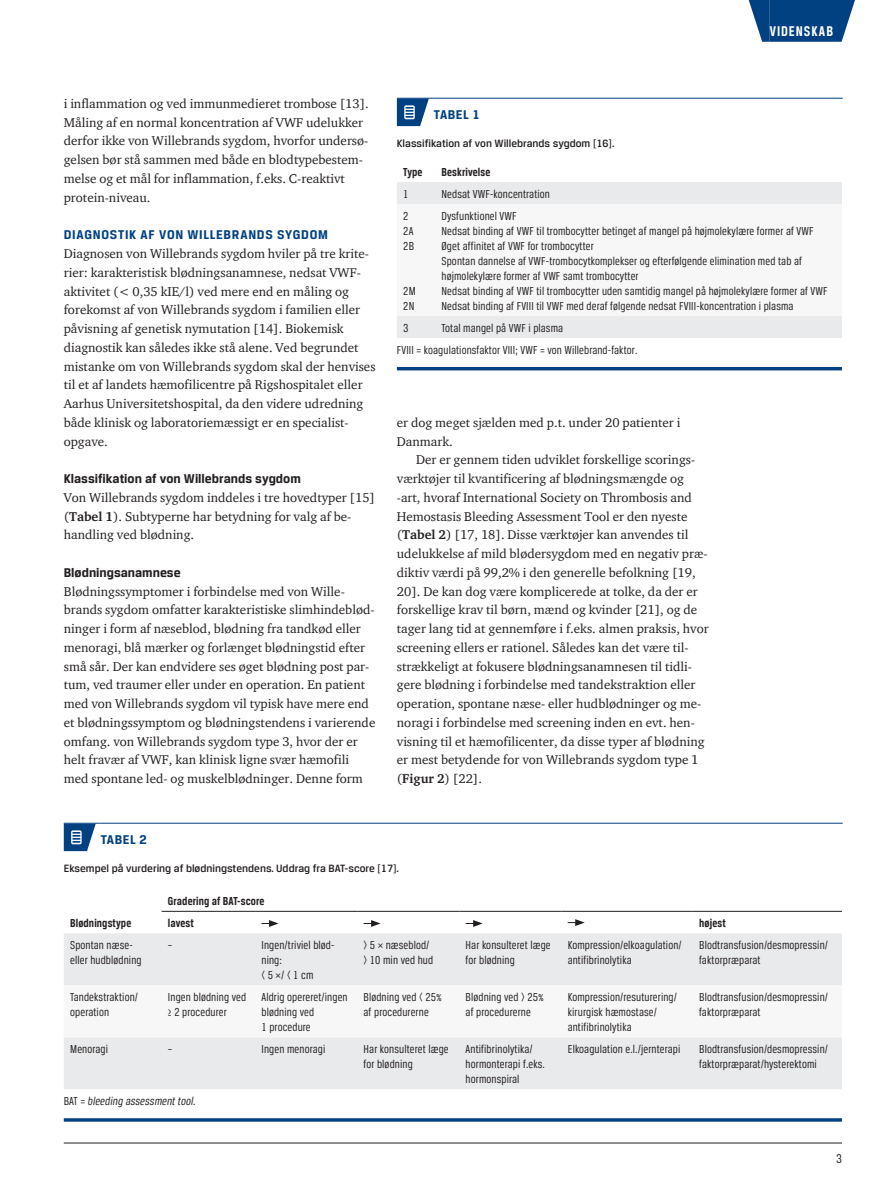
<style>
.page{position:relative;width:893px;height:1191px;background:#fff}
.page>*{position:absolute;margin:0;border:0;box-sizing:border-box;transform-origin:0 0}
.t1{font:700 15px "Breuer Condensed";letter-spacing:.065em;color:#fff}
.t2{font:700 13.5px "Breuer Text";color:#231f20}
.t3{font:700 13.5px "Breuer Text";letter-spacing:.05em;color:#014081}
.t4{font:13.5px "Breuer Condensed";color:#231f20}
.t5{font:13.05px/18.8px "ITC Charter Com";color:#231f20}
.t6{font:12.3px/15px "Breuer Condensed";letter-spacing:.01em;color:#231f20}
.t7{font:700 12.3px "Breuer Condensed";letter-spacing:.01em;color:#231f20}
.t8{font:italic 12.3px "Breuer Condensed";letter-spacing:.01em;color:#231f20}
.t9{font:500 11.25px "Breuer Text";color:#231f20}
.s1{font-weight:700}
.s2{font-style:normal}
</style>
<div class="page">
<hr style="left:64px;top:1142px;width:778px;height:1px;background:#231f20">
<div style="left:770px;top:0;width:64px;height:42px;background:#014081"></div>
<svg style="left:749px;top:0;width:21px;height:42px"></svg>
<svg style="left:834px;top:0;width:21px;height:42px"></svg>
<hr style="left:397px;top:98px;width:37px;height:1px;background:#014081">
<hr style="left:434px;top:98px;width:409px;height:1px;background:#014081">
<svg style="left:397px;top:99px;width:32px;height:27px"></svg>
<div style="left:397px;top:182px;width:445px;height:156px;background:#e9eaeb"></div>
<svg style="left:397px;top:204px;width:445px;height:112px"></svg>
<hr style="left:397px;top:367px;width:445px;height:3px;background:#014081">
<hr style="left:64px;top:823px;width:37px;height:1px;background:#014081">
<hr style="left:101px;top:823px;width:742px;height:1px;background:#014081">
<svg style="left:64px;top:823px;width:32px;height:28px"></svg>
<div style="left:64px;top:933px;width:778px;height:156px;background:#e9eaeb"></div>
<svg style="left:64px;top:985px;width:778px;height:52px"></svg>
<hr style="left:162px;top:911px;width:93px;height:1px;background:#231f20">
<hr style="left:255px;top:911px;width:102px;height:1px;background:#231f20">
<hr style="left:357px;top:911px;width:102px;height:1px;background:#231f20">
<hr style="left:459px;top:911px;width:102px;height:1px;background:#231f20">
<hr style="left:561px;top:911px;width:132px;height:1px;background:#231f20">
<hr style="left:693px;top:911px;width:149px;height:1px;background:#231f20">
<svg style="left:261px;top:920px;width:18px;height:7px"></svg>
<svg style="left:364px;top:920px;width:17px;height:7px"></svg>
<svg style="left:466px;top:920px;width:17px;height:7px"></svg>
<svg style="left:568px;top:919px;width:17px;height:7px"></svg>
<hr style="left:64px;top:1118px;width:778px;height:3px;background:#014081">
<p class="t1" style="left:770px;top:23px;width:65px">VIDENSKAB</p>
<p class="t5" style="left:64px;top:94px;width:307px">i inflammation og ved immunmedieret trombose [13].<br>Måling af en normal koncentration af VWF udelukker derfor ikke von Willebrands sygdom, hvorfor undersø&shy;gelsen bør stå sammen med både en blodtypebestem&shy;melse og et mål for inflammation, f.eks. C-reaktivt protein-niveau.</p>
<p class="t3" style="left:64px;top:227px;width:266px">DIAGNOSTIK AF VON WILLEBRANDS SYGDOM</p>
<p class="t5" style="left:64px;top:244px;width:313px">Diagnosen von Willebrands sygdom hviler på tre krite&shy;rier: karakteristisk blødningsanamnese, nedsat VWF&shy;aktivitet (&lt; 0,35 kIE/l) ved mere end en måling og forekomst af von Willebrands sygdom i familien eller påvisning af genetisk nymutation [14]. Biokemisk diagnostik kan således ikke stå alene. Ved begrundet mistanke om von Willebrands sygdom skal der henvises til et af landets hæmofilicentre på Rigshospitalet eller Aarhus Universitetshospital, da den videre udredning både klinisk og laboratoriemæssigt er en specialist&shy;opgave.</p>
<p class="t2" style="left:64px;top:471px;width:239px">Klassifikation af von Willebrands sygdom</p>
<p class="t5" style="left:64px;top:488px;width:313px">Von Willebrands sygdom inddeles i tre hovedtyper [15] (<span class="s1">Tabel 1</span>). Subtyperne har betydning for valg af be&shy;handling ved blødning.</p>
<p class="t2" style="left:64px;top:565px;width:118px">Blødningsanamnese</p>
<p class="t5" style="left:64px;top:581px;width:313px">Blødningssymptomer i forbindelse med von Wille&shy;brands sygdom omfatter karakteristiske slimhindeblød&shy;ninger i form af næseblod, blødning fra tandkød eller menoragi, blå mærker og forlænget blødningstid efter små sår. Der kan endvidere ses øget blødning post par&shy;tum, ved traumer eller under en operation. En patient med von Willebrands sygdom vil typisk have mere end et blødningssymptom og blødningstendens i varierende omfang. von Willebrands sygdom type 3, hvor der er helt fravær af VWF, kan klinisk ligne svær hæmofili med spontane led- og muskelblødninger. Denne form</p>
<p class="t3" style="left:434px;top:107px;width:48px">TABEL 1</p>
<p class="t9" style="left:397px;top:137px;width:219px">Klassifikation af von Willebrands sygdom [16].</p>
<p class="t7" style="left:403px;top:165px;width:21px">Type</p>
<p class="t7" style="left:441px;top:165px;width:50px">Beskrivelse</p>
<p class="t6" style="left:403px;top:186px;width:7px">1</p>
<p class="t6" style="left:441px;top:186px;width:110px">Nedsat VWF-koncentration</p>
<p class="t6" style="left:403px;top:208px;width:12px">2<br>2A<br>2B</p>
<p class="t6" style="left:403px;top:283px;width:14px">2M<br>2N</p>
<p class="t6" style="left:441px;top:208px;width:388px">Dysfunktionel VWF<br>Nedsat binding af VWF til trombocytter betinget af mangel på højmolekylære former af VWF Øget affinitet af VWF for trombocytter<br>Spontan dannelse af VWF-trombocytkomplekser og efterfølgende elimination med tab af højmolekylære former af VWF samt trombocytter<br>Nedsat binding af VWF til trombocytter uden samtidig mangel på højmolekylære former af VWF Nedsat binding af FVIII til VWF med deraf følgende nedsat FVIII-koncentration i plasma</p>
<p class="t6" style="left:397px;top:316px;width:242px;line-height:22px;text-indent:45px">Total mangel på VWF i plasma<br>FVIII = koagulationsfaktor VIII; VWF = von Willebrand-faktor.</p>
<p class="t6" style="left:403px;top:320px;width:7px">3</p>
<p class="t5" style="left:397px;top:413px;width:285px">er dog meget sjælden med p.t. under 20 patienter i<br>Danmark.</p>
<p class="t5" style="left:397px;top:450px;width:313px;text-indent:19px">Der er gennem tiden udviklet forskellige scorings&shy;værktøjer til kvantificering af blødningsmængde og -art, hvoraf International Society on Thrombosis and Hemostasis Bleeding Assessment Tool er den nyeste (<span class="s1">Tabel 2</span>) [17, 18]. Disse værktøjer kan anvendes til udelukkelse af mild blødersygdom med en negativ præ&shy;diktiv værdi på 99,2% i den generelle befolkning [19, 20]. De kan dog være komplicerede at tolke, da der er forskellige krav til børn, mænd og kvinder [21], og de tager lang tid at gennemføre i f.eks. almen praksis, hvor screening ellers er rationel. Således kan det være til&shy;strækkeligt at fokusere blødningsanamnesen til tidli&shy;gere blødning i forbindelse med tandekstraktion eller operation, spontane næse- eller hudblødninger og me&shy;noragi i forbindelse med screening inden en evt. hen&shy;visning til et hæmofilicenter, da disse typer af blødning er mest betydende for von Willebrands sygdom type 1 (<span class="s1">Figur 2</span>) [22].</p>
<p class="t3" style="left:101px;top:832px;width:48px">TABEL 2</p>
<p class="t9" style="left:64px;top:862px;width:337px">Eksempel på vurdering af blødningstendens. Uddrag fra BAT-score [17].</p>
<p class="t7" style="left:168px;top:894px;width:98px">Gradering af BAT-score</p>
<p class="t7" style="left:70px;top:916px;width:63px">Blødningstype</p>
<p class="t7" style="left:168px;top:916px;width:27px">lavest</p>
<p class="t7" style="left:699px;top:916px;width:28px">højest</p>
<p class="t6" style="left:70px;top:937px;width:73px">Spontan næse&shy;eller hudblødning</p>
<p class="t6" style="left:168px;top:937px;width:6px">–</p>
<p class="t6" style="left:261px;top:937px;width:75px">Ingen/triviel blød&shy;ning:<br>&lt; 5 ×/ &lt; 1 cm</p>
<p class="t6" style="left:364px;top:937px;width:71px">&gt; 5 × næseblod/ &gt; 10 min ved hud</p>
<p class="t6" style="left:466px;top:937px;width:87px">Har konsulteret læge for blødning</p>
<p class="t6" style="left:568px;top:937px;width:116px">Kompression/elkoagulation/ antifibrinolytika</p>
<p class="t6" style="left:699px;top:937px;width:130px">Blodtransfusion/desmopressin/ faktorpræparat</p>
<p class="t6" style="left:70px;top:989px;width:69px">Tandekstraktion/ operation</p>
<p class="t6" style="left:168px;top:989px;width:80px">Ingen blødning ved ≥ 2 procedurer</p>
<p class="t6" style="left:261px;top:989px;width:88px">Aldrig opereret/ingen blødning ved<br>1 procedure</p>
<p class="t6" style="left:364px;top:989px;width:80px">Blødning ved &lt; 25% af procedurerne</p>
<p class="t6" style="left:466px;top:989px;width:80px">Blødning ved &gt; 25% af procedurerne</p>
<p class="t6" style="left:568px;top:989px;width:111px">Kompression/resuturering/ kirurgisk hæmostase/ antifibrinolytika</p>
<p class="t6" style="left:699px;top:989px;width:130px">Blodtransfusion/desmopressin/ faktorpræparat</p>
<p class="t6" style="left:70px;top:1041px;width:39px">Menoragi</p>
<p class="t6" style="left:168px;top:1041px;width:6px">–</p>
<p class="t6" style="left:262px;top:1041px;width:65px">Ingen menoragi</p>
<p class="t6" style="left:364px;top:1041px;width:87px">Har konsulteret læge for blødning</p>
<p class="t6" style="left:466px;top:1041px;width:81px">Antifibrinolytika/ hormonterapi f.eks. hormonspiral</p>
<p class="t6" style="left:568px;top:1041px;width:114px">Elkoagulation e.l./jernterapi</p>
<p class="t6" style="left:699px;top:1041px;width:130px">Blodtransfusion/desmopressin/ faktorpræparat/hysterektomi</p>
<p class="t8" style="left:64px;top:1094px;width:133px"><span class="s2">BAT =</span> bleeding assessment tool.</p>
<p class="t4" style="left:836px;top:1150px;width:7px">3</p>
</div>
